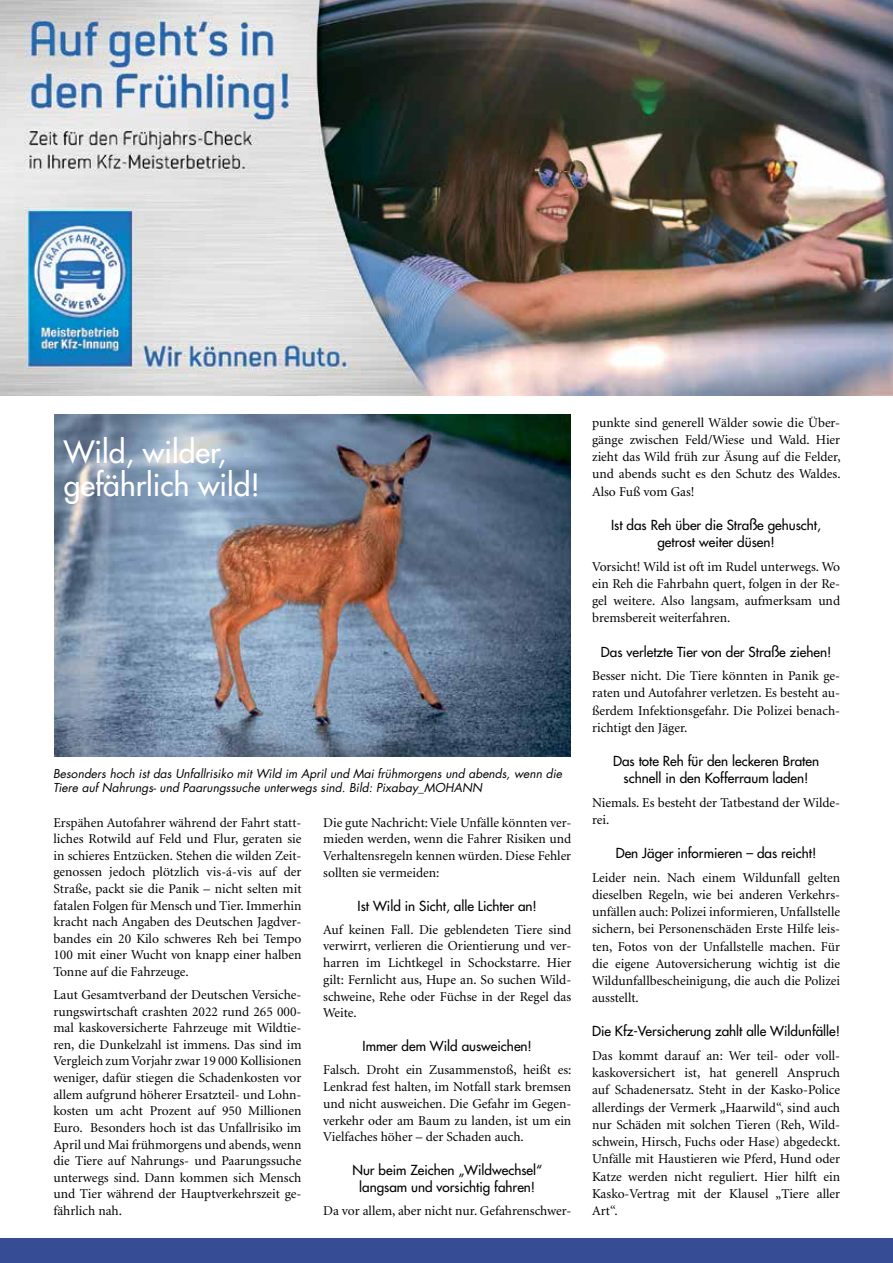
<style>
.page{position:relative;width:893px;height:1263px;background:#fff}
.page>*{position:absolute;margin:0;border:0;box-sizing:border-box;transform-origin:0 0}
.t1{font:30px/33px "Futura LT";color:#fff}
.t2{font:13.5px/17.2px "Minion LT";color:#000;text-align:justify}
.t3{font:13.5px/17.2px "Futura LT";color:#000;text-align:center}
.t4{font:italic 12px/14.4px "Futura LT";color:#000}
</style>
<div class="page">
<div style="left:0;top:1238px;width:893px;height:25px;background:#364d95"></div>
<img style="left:54px;top:414px;width:517px;height:343px">
<img style="left:0;top:0;width:893px;height:396px">
<h1 class="t1" style="left:64px;top:435px;width:198px">Wild, wilder, gefährlich wild!</h1>
<p class="t4" style="left:53px;top:766px;width:510px">Besonders hoch ist das Unfallrisiko mit Wild im April und Mai frühmorgens und abends, wenn die<br>Tiere auf Nahrungs- und Paarungssuche unterwegs sind. Bild: Pixabay_MOHANN</p>
<p class="t2" style="left:53px;top:814px;width:250px;line-height:16.6px">Erspähen Autofahrer während der Fahrt statt&shy;liches Rotwild auf Feld und Flur, geraten sie in schieres Entzücken. Stehen die wilden Zeit&shy;genossen jedoch plötzlich vis-á-vis auf der Straße, packt sie die Panik – nicht selten mit fatalen Folgen für Mensch und Tier. Immerhin kracht nach Angaben des Deutschen Jagdver&shy;bandes ein 20 Kilo schweres Reh bei Tempo 100 mit einer Wucht von knapp einer halben Tonne auf die Fahrzeuge.</p>
<p class="t2" style="left:53px;top:987px;width:250px;line-height:16.6px">Laut Gesamtverband der Deutschen Versiche&shy;rungswirtschaft crashten 2022 rund 265 000- mal kaskoversicherte Fahrzeuge mit Wildtie&shy;ren, die Dunkelzahl ist immens. Das sind im Vergleich zum Vorjahr zwar 19 000 Kollisionen weniger, dafür stiegen die Schadenkosten vor allem aufgrund höherer Ersatzteil- und Lohn&shy;kosten um acht Prozent auf 950 Millionen Euro. Besonders hoch ist das Unfallrisiko im April und Mai frühmorgens und abends, wenn die Tiere auf Nahrungs- und Paarungssuche unterwegs sind. Dann kommen sich Mensch und Tier während der Hauptverkehrszeit ge&shy;fährlich nah.</p>
<p class="t2" style="left:323px;top:814px;width:250px;line-height:16.8px">Die gute Nachricht: Viele Unfälle könnten ver&shy;mieden werden, wenn die Fahrer Risiken und Verhaltensregeln kennen würden. Diese Fehler sollten sie vermeiden:</p>
<p class="t3" style="left:358px;top:897px;width:181px">Ist Wild in Sicht, alle Lichter an!</p>
<p class="t2" style="left:323px;top:921px;width:250px;line-height:16.8px">Auf keinen Fall. Die geblendeten Tiere sind verwirrt, verlieren die Orientierung und ver&shy;harren im Lichtkegel in Schockstarre. Hier gilt: Fernlicht aus, Hupe an. So suchen Wild&shy;schweine, Rehe oder Füchse in der Regel das Weite.</p>
<p class="t3" style="left:363px;top:1037px;width:171px">Immer dem Wild ausweichen!</p>
<p class="t2" style="left:323px;top:1062px;width:250px;line-height:16.8px">Falsch. Droht ein Zusammenstoß, heißt es:<br>Lenkrad fest halten, im Notfall stark bremsen und nicht ausweichen. Die Gefahr im Gegen&shy;verkehr oder am Baum zu landen, ist um ein Vielfaches höher – der Schaden auch.</p>
<p class="t3" style="left:352px;top:1161px;width:191px;line-height:16.8px">Nur beim Zeichen „Wildwechsel“ langsam und vorsichtig fahren!</p>
<p class="t2" style="left:323px;top:1202px;width:250px">Da vor allem, aber nicht nur. Gefahrenschwer-</p>
<p class="t2" style="left:592px;top:414px;width:250px">punkte sind generell Wälder sowie die Über&shy;gänge zwischen Feld/Wiese und Wald. Hier zieht das Wild früh zur Äsung auf die Felder, und abends sucht es den Schutz des Waldes.<br>Also Fuß vom Gas!</p>
<p class="t3" style="left:611px;top:516px;width:211px">Ist das Reh über die Straße gehuscht, getrost weiter düsen!</p>
<p class="t2" style="left:592px;top:558px;width:250px">Vorsicht! Wild ist oft im Rudel unterwegs. Wo ein Reh die Fahrbahn quert, folgen in der Re&shy;gel weitere. Also langsam, aufmerksam und bremsbereit weiterfahren.</p>
<p class="t3" style="left:601px;top:643px;width:232px">Das verletzte Tier von der Straße ziehen!</p>
<p class="t2" style="left:592px;top:668px;width:250px">Besser nicht. Die Tiere könnten in Panik ge&shy;raten und Autofahrer verletzen. Es besteht au&shy;ßerdem Infektionsgefahr. Die Polizei benach&shy;richtigt den Jäger.</p>
<p class="t3" style="left:613px;top:752px;width:208px">Das tote Reh für den leckeren Braten schnell in den Kofferraum laden!</p>
<p class="t2" style="left:592px;top:794px;width:250px">Niemals. Es besteht der Tatbestand der Wilde&shy;rei.</p>
<p class="t3" style="left:616px;top:844px;width:202px">Den Jäger informieren – das reicht!</p>
<p class="t2" style="left:592px;top:869px;width:250px">Leider nein. Nach einem Wildunfall gelten dieselben Regeln, wie bei anderen Verkehrs&shy;unfällen auch: Polizei informieren, Unfallstelle sichern, bei Personenschäden Erste Hilfe leis&shy;ten, Fotos von der Unfallstelle machen. Für die eigene Autoversicherung wichtig ist die Wildunfallbescheinigung, die auch die Polizei ausstellt.</p>
<p class="t3" style="left:592px;top:1023px;width:250px">Die Kfz-Versicherung zahlt alle Wildunfälle!</p>
<p class="t2" style="left:592px;top:1047px;width:250px">Das kommt darauf an: Wer teil- oder voll&shy;kaskoversichert ist, hat generell Anspruch auf Schadenersatz. Steht in der Kasko-Police allerdings der Vermerk „Haarwild“, sind auch nur Schäden mit solchen Tieren (Reh, Wild&shy;schwein, Hirsch, Fuchs oder Hase) abgedeckt.<br>Unfälle mit Haustieren wie Pferd, Hund oder Katze werden nicht reguliert. Hier hilft ein Kasko-Vertrag mit der Klausel „Tiere aller Art“.</p>
</div>
